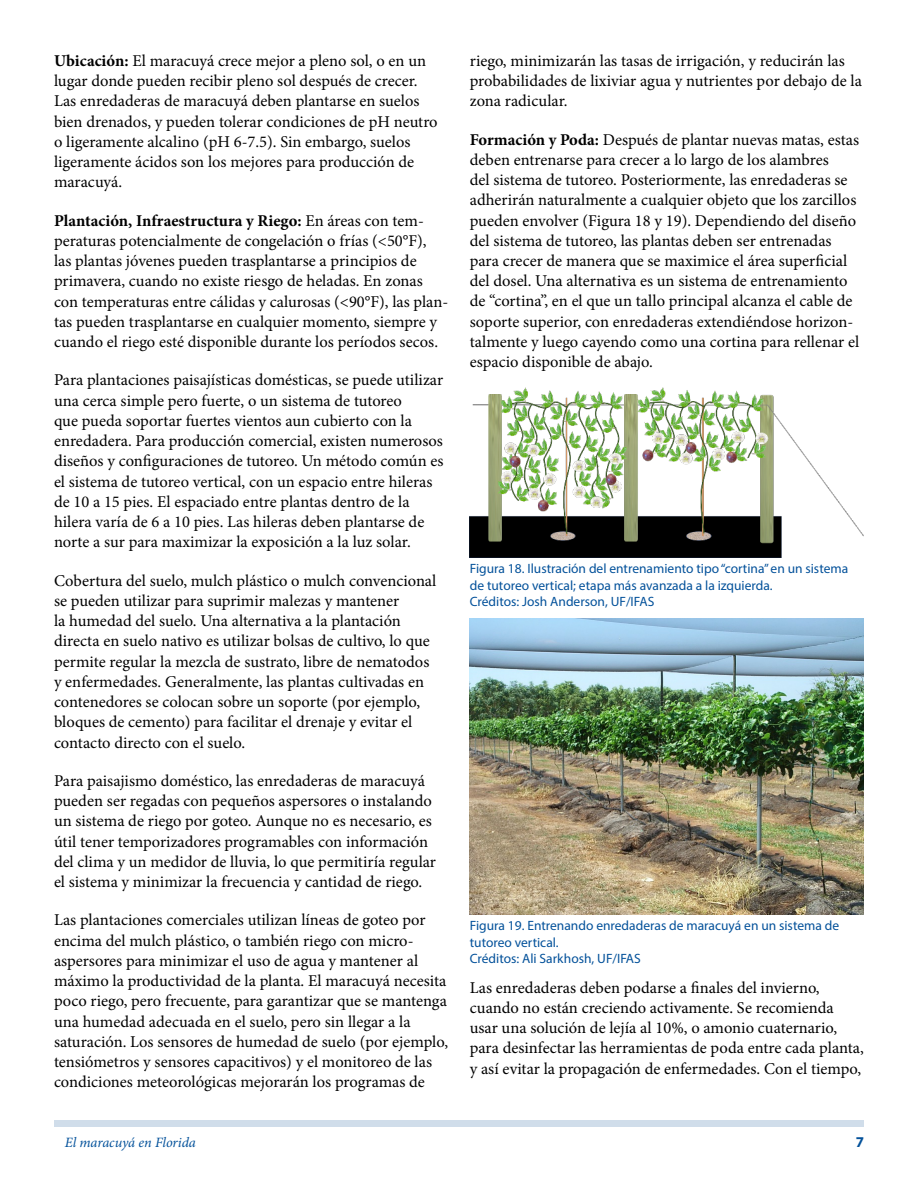
<style>
.page{position:relative;width:918px;height:1188px;background:#fff}
.page>*{position:absolute;margin:0;border:0;box-sizing:border-box;transform-origin:0 0}
.t1{font:16.5px/20.2px "Minion Pro";color:#000}
.t2{font:700 15px "Myriad Pro";color:#03519a}
.t3{font:italic 14.25px "Minion Pro";letter-spacing:-.005em;color:#03519a}
.t4{font:13.5px/16.5px "Myriad Pro";color:#03519a}
.s1{font-weight:700}
</style>
<div class="page">
<div style="left:54px;top:1120px;width:810px;height:7px;background:#d0ddea"></div>
<img style="left:470px;top:387px;width:394px;height:171px">
<img style="left:470px;top:619px;width:394px;height:296px">
<p class="t1" style="left:54px;top:51px;width:385px"><span class="s1">Ubicación:</span> El maracuyá crece mejor a pleno sol, o en un lugar donde pueden recibir pleno sol después de crecer.<br>Las enredaderas de maracuyá deben plantarse en suelos bien drenados, y pueden tolerar condiciones de pH neutro o ligeramente alcalino (pH 6-7.5). Sin embargo, suelos ligeramente ácidos son los mejores para producción de maracuyá.</p>
<p class="t1" style="left:54px;top:210px;width:396px"><span class="s1">Plantación, Infraestructura y Riego:</span> En áreas con tem&shy;peraturas potencialmente de congelación o frías (&lt;50°F), las plantas jóvenes pueden trasplantarse a principios de primavera, cuando no existe riesgo de heladas. En zonas con temperaturas entre cálidas y calurosas (&lt;90°F), las plan&shy;tas pueden trasplantarse en cualquier momento, siempre y cuando el riego esté disponible durante los períodos secos.</p>
<p class="t1" style="left:54px;top:370px;width:391px">Para plantaciones paisajísticas domésticas, se puede utilizar una cerca simple pero fuerte, o un sistema de tutoreo<br>que pueda soportar fuertes vientos aun cubierto con la enredadera. Para producción comercial, existen numerosos diseños y configuraciones de tutoreo. Un método común es el sistema de tutoreo vertical, con un espacio entre hileras de 10 a 15 pies. El espaciado entre plantas dentro de la hilera varía de 6 a 10 pies. Las hileras deben plantarse de norte a sur para maximizar la exposición a la luz solar.</p>
<p class="t1" style="left:54px;top:570px;width:384px">Cobertura del suelo, mulch plástico o mulch convencional se pueden utilizar para suprimir malezas y mantener<br>la humedad del suelo. Una alternativa a la plantación directa en suelo nativo es utilizar bolsas de cultivo, lo que permite regular la mezcla de sustrato, libre de nematodos y enfermedades. Generalmente, las plantas cultivadas en contenedores se colocan sobre un soporte (por ejemplo, bloques de cemento) para facilitar el drenaje y evitar el contacto directo con el suelo.</p>
<p class="t1" style="left:54px;top:771px;width:384px">Para paisajismo doméstico, las enredaderas de maracuyá pueden ser regadas con pequeños aspersores o instalando un sistema de riego por goteo. Aunque no es necesario, es útil tener temporizadores programables con información del clima y un medidor de lluvia, lo que permitiría regular el sistema y minimizar la frecuencia y cantidad de riego.</p>
<p class="t1" style="left:54px;top:910px;width:396px">Las plantaciones comerciales utilizan líneas de goteo por encima del mulch plástico, o también riego con micro&shy;aspersores para minimizar el uso de agua y mantener al máximo la productividad de la planta. El maracuyá necesita poco riego, pero frecuente, para garantizar que se mantenga una humedad adecuada en el suelo, pero sin llegar a la saturación. Los sensores de humedad de suelo (por ejemplo, tensiómetros y sensores capacitivos) y el monitoreo de las condiciones meteorológicas mejorarán los programas de</p>
<p class="t1" style="left:470px;top:50px;width:394px">riego, minimizarán las tasas de irrigación, y reducirán las probabilidades de lixiviar agua y nutrientes por debajo de la zona radicular.</p>
<p class="t1" style="left:470px;top:129px;width:391px"><span class="s1">Formación y Poda:</span> Después de plantar nuevas matas, estas deben entrenarse para crecer a lo largo de los alambres<br>del sistema de tutoreo. Posteriormente, las enredaderas se adherirán naturalmente a cualquier objeto que los zarcillos pueden envolver (Figura 18 y 19). Dependiendo del diseño del sistema de tutoreo, las plantas deben ser entrenadas para crecer de manera que se maximice el área superficial del dosel. Una alternativa es un sistema de entrenamiento de “cortina”, en el que un tallo principal alcanza el cable de soporte superior, con enredaderas extendiéndose horizon&shy;talmente y luego cayendo como una cortina para rellenar el espacio disponible de abajo.</p>
<p class="t4" style="left:470px;top:560px;width:380px">Figura 18. Ilustración del entrenamiento tipo “cortina” en un sistema de tutoreo vertical; etapa más avanzada a la izquierda.<br>Créditos: Josh Anderson, UF/IFAS</p>
<p class="t4" style="left:470px;top:917px;width:371px">Figura 19. Entrenando enredaderas de maracuyá en un sistema de tutoreo vertical.<br>Créditos: Ali Sarkhosh, UF/IFAS</p>
<p class="t1" style="left:470px;top:977px;width:396px">Las enredaderas deben podarse a finales del invierno, cuando no están creciendo activamente. Se recomienda usar una solución de lejía al 10%, o amonio cuaternario, para desinfectar las herramientas de poda entre cada planta, y así evitar la propagación de enfermedades. Con el tiempo,</p>
<p class="t3" style="left:65px;top:1133px;width:133px">El maracuyá en Florida</p>
<p class="t2" style="left:856px;top:1133px;width:10px">7</p>
</div>
